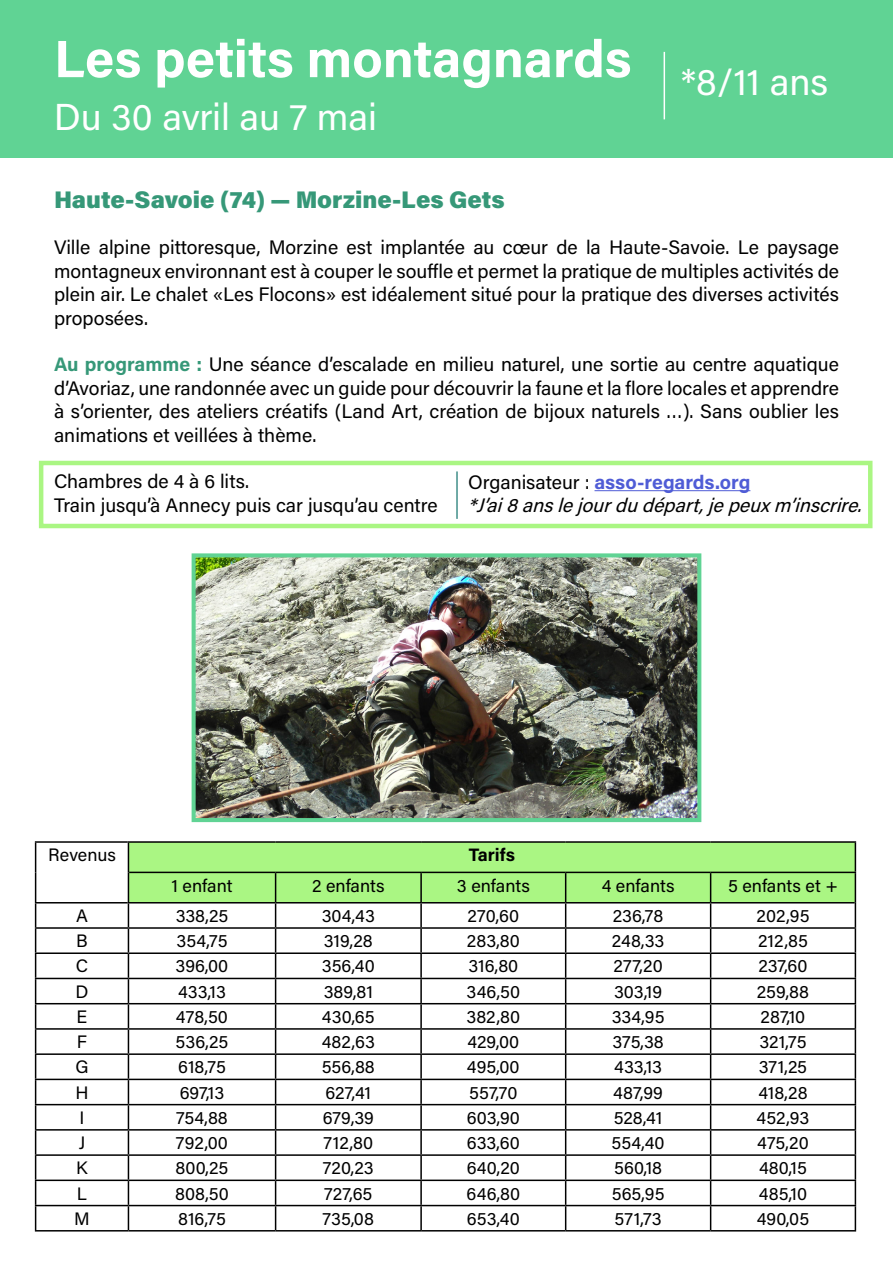
<style>
.page{position:relative;width:893px;height:1263px;background:#fff}
.page>*{position:absolute;margin:0;border:0;box-sizing:border-box;transform-origin:0 0}
.t1{font:700 52.5px "Acumin Pro";color:#fff}
.t2{font:37.5px "Acumin Pro";letter-spacing:-.005em;color:#fff}
.t3{font:900 24px "Acumin Pro";color:#369878}
.t4{font:19.5px/23.4px "Acumin Pro";color:#000;text-align:justify}
.t5{font:italic 19.5px/23.4px "Acumin Pro";color:#000}
.t6{font:18px "Acumin Pro";color:#000}
.t7{font:700 18px "Acumin Pro";letter-spacing:-.005em;color:#000}
.s1{font-weight:700;color:#369878}
.s2{font-style:normal}
.s3{font-weight:700;font-style:normal;color:#4f5cd6}
</style>
<div class="page">
<div style="left:0;top:0;width:893px;height:158px;background:#60d394"></div>
<hr style="left:664px;top:52px;width:1px;height:67px;background:#fff">
<hr style="left:35px;top:841px;width:93px;height:2px;background:#000">
<svg style="left:35px;top:843px;width:1px;height:29px"></svg>
<hr style="left:35px;top:872px;width:1px;height:30px;background:#000">
<hr style="left:35px;top:902px;width:93px;height:1px;background:#000">
<hr style="left:35px;top:927px;width:93px;height:2px;background:#000">
<hr style="left:35px;top:952px;width:93px;height:2px;background:#000">
<hr style="left:35px;top:978px;width:93px;height:1px;background:#000">
<hr style="left:35px;top:1003px;width:93px;height:1px;background:#000">
<hr style="left:35px;top:1028px;width:93px;height:2px;background:#000">
<hr style="left:35px;top:1053px;width:93px;height:2px;background:#000">
<hr style="left:35px;top:1079px;width:93px;height:1px;background:#000">
<hr style="left:35px;top:1104px;width:93px;height:1px;background:#000">
<hr style="left:35px;top:1129px;width:93px;height:1px;background:#000">
<hr style="left:35px;top:1154px;width:93px;height:2px;background:#000">
<hr style="left:35px;top:1179px;width:93px;height:2px;background:#000">
<hr style="left:35px;top:1205px;width:93px;height:1px;background:#000">
<svg style="left:35px;top:903px;width:1px;height:327px"></svg>
<hr style="left:35px;top:1230px;width:93px;height:1px;background:#000">
<hr style="left:128px;top:1230px;width:148px;height:1px;background:#000">
<hr style="left:276px;top:1230px;width:145px;height:1px;background:#000">
<hr style="left:421px;top:1230px;width:145px;height:1px;background:#000">
<hr style="left:566px;top:1230px;width:145px;height:1px;background:#000">
<hr style="left:711px;top:1230px;width:145px;height:1px;background:#000">
<hr style="left:128px;top:841px;width:148px;height:2px;background:#000">
<svg style="left:128px;top:842px;width:728px;height:388px"></svg>
<hr style="left:276px;top:841px;width:145px;height:2px;background:#000">
<hr style="left:421px;top:841px;width:145px;height:2px;background:#000">
<hr style="left:566px;top:841px;width:145px;height:2px;background:#000">
<hr style="left:711px;top:841px;width:145px;height:2px;background:#000">
<hr style="left:128px;top:872px;width:1px;height:30px;background:#000">
<hr style="left:128px;top:902px;width:148px;height:1px;background:#000">
<hr style="left:276px;top:902px;width:145px;height:1px;background:#000">
<hr style="left:421px;top:902px;width:145px;height:1px;background:#000">
<hr style="left:566px;top:902px;width:145px;height:1px;background:#000">
<hr style="left:711px;top:902px;width:144px;height:1px;background:#000">
<img style="left:197px;top:558px;width:499px;height:259px">
<div style="left:192px;top:553px;width:509px;height:269px;border:4px solid #60d394"></div>
<hr style="left:594px;top:490px;width:156px;height:1px;background:#4f5cd6">
<div style="left:39px;top:461px;width:833px;height:67px;border:4px solid #aaf683"></div>
<hr style="left:456px;top:471px;width:2px;height:48px;background:#418f89">
<h1 class="t1" style="left:54px;top:22px;width:776px">Les petits montagnards <sub>*8/11</sub> <sub>ans</sub></h1>
<h2 class="t2" style="left:54px;top:91px;width:325px">Du 30 avril au 7 mai</h2>
<p class="t3" style="left:54px;top:182px;width:452px">Haute-Savoie (74) — Morzine-Les Gets</p>
<p class="t4" style="left:54px;top:235px;width:786px">Ville alpine pittoresque, Morzine est implantée au cœur de la Haute-Savoie. Le paysage montagneux environnant est à couper le souffle et permet la pratique de multiples activités de plein air. Le chalet «Les Flocons» est idéalement situé pour la pratique des diverses activités proposées.</p>
<p class="t4" style="left:54px;top:352px;width:787px"><span class="s1">Au programme :</span> Une séance d’escalade en milieu naturel, une sortie au centre aquatique d’Avoriaz, une randonnée avec un guide pour découvrir la faune et la flore locales et apprendre à s’orienter, des ateliers créatifs (Land Art, création de bijoux naturels …). Sans oublier les animations et veillées à thème.</p>
<p class="t4" style="left:54px;top:469px;width:385px">Chambres de 4 à 6 lits.<br>Train jusqu’à Annecy puis car jusqu’au centre</p>
<p class="t5" style="left:468px;top:469px;width:401px"><span class="s2">Organisateur :</span> <span class="s3">asso-regards.org </span>*J’ai8anslejourdudépart,jepeuxm’inscrire.</p>
<p class="t6" style="left:48px;top:842px;width:69px">Revenus</p>
<p class="t7" style="left:469px;top:842px;width:48px">Tarifs</p>
<p class="t6" style="left:171px;top:873px;width:63px">1 enfant</p>
<p class="t6" style="left:312px;top:873px;width:74px">2 enfants</p>
<p class="t6" style="left:457px;top:873px;width:75px">3 enfants</p>
<p class="t6" style="left:602px;top:873px;width:74px">4 enfants</p>
<p class="t6" style="left:728px;top:873px;width:111px">5 enfants et +</p>
<p class="t6" style="left:76px;top:903px;width:13px">A</p>
<p class="t6" style="left:176px;top:903px;width:54px">338,25</p>
<p class="t6" style="left:322px;top:903px;width:55px">304,43</p>
<p class="t6" style="left:468px;top:903px;width:53px">270,60</p>
<p class="t6" style="left:613px;top:903px;width:52px">236,78</p>
<p class="t6" style="left:756px;top:903px;width:54px">202,95</p>
<p class="t6" style="left:76px;top:928px;width:13px">B</p>
<p class="t6" style="left:176px;top:928px;width:53px">354,75</p>
<p class="t6" style="left:324px;top:928px;width:51px">319,28</p>
<p class="t6" style="left:467px;top:928px;width:54px">283,80</p>
<p class="t6" style="left:612px;top:928px;width:54px">248,33</p>
<p class="t6" style="left:758px;top:928px;width:51px">212,85</p>
<p class="t6" style="left:76px;top:954px;width:14px">C</p>
<p class="t6" style="left:176px;top:954px;width:54px">396,00</p>
<p class="t6" style="left:322px;top:954px;width:55px">356,40</p>
<p class="t6" style="left:468px;top:954px;width:51px">316,80</p>
<p class="t6" style="left:613px;top:954px;width:51px">277,20</p>
<p class="t6" style="left:758px;top:954px;width:51px">237,60</p>
<p class="t6" style="left:76px;top:979px;width:14px">D</p>
<p class="t6" style="left:178px;top:979px;width:49px">433,13</p>
<p class="t6" style="left:324px;top:979px;width:51px">389,81</p>
<p class="t6" style="left:467px;top:979px;width:55px">346,50</p>
<p class="t6" style="left:614px;top:979px;width:50px">303,19</p>
<p class="t6" style="left:757px;top:979px;width:54px">259,88</p>
<p class="t6" style="left:77px;top:1004px;width:12px">E</p>
<p class="t6" style="left:176px;top:1004px;width:54px">478,50</p>
<p class="t6" style="left:322px;top:1004px;width:54px">430,65</p>
<p class="t6" style="left:467px;top:1004px;width:55px">382,80</p>
<p class="t6" style="left:612px;top:1004px;width:54px">334,95</p>
<p class="t6" style="left:761px;top:1004px;width:46px">287,10</p>
<p class="t6" style="left:77px;top:1029px;width:12px">F</p>
<p class="t6" style="left:176px;top:1029px;width:54px">536,25</p>
<p class="t6" style="left:322px;top:1029px;width:55px">482,63</p>
<p class="t6" style="left:467px;top:1029px;width:53px">429,00</p>
<p class="t6" style="left:612px;top:1029px;width:53px">375,38</p>
<p class="t6" style="left:759px;top:1029px;width:49px">321,75</p>
<p class="t6" style="left:75px;top:1055px;width:15px">G</p>
<p class="t6" style="left:178px;top:1055px;width:49px">618,75</p>
<p class="t6" style="left:322px;top:1055px;width:55px">556,88</p>
<p class="t6" style="left:467px;top:1055px;width:54px">495,00</p>
<p class="t6" style="left:614px;top:1055px;width:49px">433,13</p>
<p class="t6" style="left:759px;top:1055px;width:50px">371,25</p>
<p class="t6" style="left:75px;top:1080px;width:15px">H</p>
<p class="t6" style="left:180px;top:1080px;width:46px">697,13</p>
<p class="t6" style="left:325px;top:1080px;width:47px">627,41</p>
<p class="t6" style="left:469px;top:1080px;width:50px">557,70</p>
<p class="t6" style="left:613px;top:1080px;width:51px">487,99</p>
<p class="t6" style="left:758px;top:1080px;width:51px">418,28</p>
<p class="t6" style="left:80px;top:1105px;width:6px">I</p>
<p class="t6" style="left:176px;top:1105px;width:53px">754,88</p>
<p class="t6" style="left:323px;top:1105px;width:53px">679,39</p>
<p class="t6" style="left:467px;top:1105px;width:55px">603,90</p>
<p class="t6" style="left:614px;top:1105px;width:50px">528,41</p>
<p class="t6" style="left:756px;top:1105px;width:54px">452,93</p>
<p class="t6" style="left:79px;top:1130px;width:8px">J</p>
<p class="t6" style="left:176px;top:1130px;width:54px">792,00</p>
<p class="t6" style="left:323px;top:1130px;width:51px">712,80</p>
<p class="t6" style="left:467px;top:1130px;width:54px">633,60</p>
<p class="t6" style="left:611px;top:1130px;width:55px">554,40</p>
<p class="t6" style="left:757px;top:1130px;width:53px">475,20</p>
<p class="t6" style="left:76px;top:1155px;width:13px">K</p>
<p class="t6" style="left:176px;top:1155px;width:54px">800,25</p>
<p class="t6" style="left:323px;top:1155px;width:53px">720,23</p>
<p class="t6" style="left:467px;top:1155px;width:55px">640,20</p>
<p class="t6" style="left:614px;top:1155px;width:50px">560,18</p>
<p class="t6" style="left:759px;top:1155px;width:49px">480,15</p>
<p class="t6" style="left:77px;top:1181px;width:12px">L</p>
<p class="t6" style="left:175px;top:1181px;width:55px">808,50</p>
<p class="t6" style="left:324px;top:1181px;width:50px">727,65</p>
<p class="t6" style="left:467px;top:1181px;width:55px">646,80</p>
<p class="t6" style="left:612px;top:1181px;width:54px">565,95</p>
<p class="t6" style="left:759px;top:1181px;width:50px">485,10</p>
<p class="t6" style="left:74px;top:1206px;width:17px">M</p>
<p class="t6" style="left:178px;top:1206px;width:49px">816,75</p>
<p class="t6" style="left:323px;top:1206px;width:53px">735,08</p>
<p class="t6" style="left:467px;top:1206px;width:55px">653,40</p>
<p class="t6" style="left:615px;top:1206px;width:49px">571,73</p>
<p class="t6" style="left:757px;top:1206px;width:54px">490,05</p>
</div>
